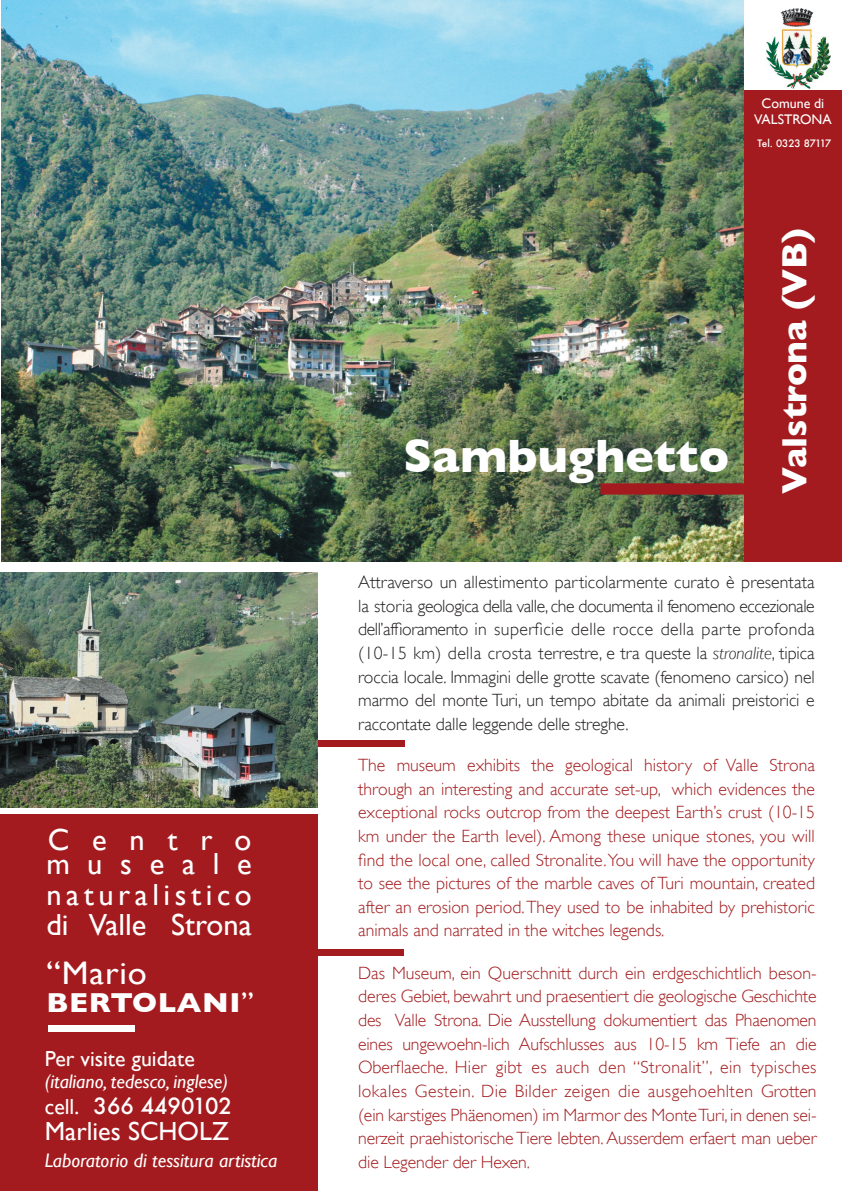
<style>
.page{position:relative;width:842px;height:1191px;background:#fff}
.page>*{position:absolute;margin:0;border:0;box-sizing:border-box;transform-origin:0 0}
.t1{font:700 47.7px "Gill Sans";color:#fff}
.t2{font:700 35.8px "Gill Sans";color:#fff}
.t3{font:32.6px "Gill Sans";letter-spacing:.025em;color:#fff;scale:1.05 1}
.t4{font:30.5px/30.5px "Gill Sans";letter-spacing:.15em;color:#fff;text-align:justify}
.t5{font:700 28px "Gill Sans";letter-spacing:.025em;color:#fff;scale:1.05 1}
.t6{font:26.2px "Gill Sans";color:#fff}
.t7{font:21.8px "Gill Sans";color:#fff}
.t8{font:500 21.8px "Futura";color:#fff}
.t9{font:italic 19.6px "Gill Sans";color:#fff}
.t10{font:300 17.7px/23.6px "Gill Sans";color:#a31b1e;text-align:justify}
.t11{font:300 17.7px/23.6px "Gill Sans";letter-spacing:-.005em;color:#231f20;text-align:justify}
.t12{font:13.9px/15.9px "Gill Sans";color:#fff;text-align:center}
.t13{font:500 10px "Futura";letter-spacing:-.035em;color:#fff}
.s1{font-weight:400}
.s2{font-family:"Gill Sans";font-weight:400}
.s3{font-style:italic}
</style>
<div class="page">
<img style="left:1px;top:1px;width:742px;height:560px">
<div style="left:744px;top:90px;width:98px;height:471px;background:#a31b1e"></div>
<div style="left:601px;top:484px;width:146px;height:9px;background:#a31b1e"></div>
<div style="left:600px;top:483px;width:148px;height:11px;border:2px solid #a31b1e"></div>
<img style="left:766px;top:8px;width:65px;height:81px">
<div style="left:0;top:814px;width:317px;height:377px;background:#a31b1e"></div>
<img style="left:1px;top:573px;width:317px;height:234px">
<div style="left:318px;top:740px;width:87px;height:7px;background:#a31b1e"></div>
<div style="left:318px;top:949px;width:86px;height:7px;background:#a31b1e"></div>
<div style="left:48px;top:1025px;width:86px;height:7px;background:#fff"></div>
<h3 class="t4" style="left:48px;top:824px;width:205px">Centro</h3>
<h3 class="t4" style="left:46px;top:848px;width:207px">museale naturalistico di Valle Strona</h3>
<h3 class="t3" style="left:46px;top:954px;width:97px">“Mario</h3>
<h3 class="t5" style="left:46px;top:986px;width:199px">BERTOLANI<span class="s1">”</span></h3>
<p class="t7" style="left:45px;top:1046px;width:152px">Per visite guidate</p>
<p class="t9" style="left:45px;top:1070px;width:185px">(italiano, tedesco, inglese)</p>
<p class="t8" style="left:45px;top:1091px;width:189px"><span class="s2">cell.</span> 366 4490102</p>
<h3 class="t6" style="left:45px;top:1116px;width:186px">Marlies SCHOLZ</h3>
<p class="t9" style="left:45px;top:1148px;width:234px">Laboratorio di tessitura artistica</p>
<p class="t12" style="left:754px;top:95px;width:79px">Comune di<br>VALSTRONA</p>
<p class="t13" style="left:757px;top:137px;width:75px">Tel. 0323 87117</p>
<h1 class="t1" style="left:403px;top:428px;width:328px">Sambughetto</h1>
<h2 class="t2" style="left:773px;top:494px;width:267px;rotate:-90deg">Valstrona (VB)</h2>
<p class="t11" style="left:358px;top:570px;width:458px">Attraverso un allestimento particolarmente curato è presentata la storia geologica della valle, che documenta il fenomeno eccezionale dell’affioramento in superficie delle rocce della parte profonda (10-15 km) della crosta terrestre, e tra queste la <span class="s3">stronalite</span>, tipica roccia locale. Immagini delle grotte scavate (fenomeno carsico) nel marmo del monte Turi, un tempo abitate da animali preistorici e raccontate dalle leggende delle streghe.</p>
<p class="t10" style="left:358px;top:753px;width:458px">The museum exhibits the geological history of Valle Strona through an interesting and accurate set-up, which evidences the exceptional rocks outcrop from the deepest Earth’s crust (10-15 km under the Earth level). Among these unique stones, you will find the local one, called Stronalite. You will have the opportunity to see the pictures of the marble caves of Turi mountain, created after an erosion period. They used to be inhabited by prehistoric animals and narrated in the witches legends.</p>
<p class="t10" style="left:358px;top:961px;width:460px">Das Museum, ein Querschnitt durch ein erdgeschichtlich beson&shy;deres Gebiet, bewahrt und praesentiert die geologische Geschichte des Valle Strona. Die Ausstellung dokumentiert das Phaenomen eines ungewoehn-lich Aufschlusses aus 10-15 km Tiefe an die Oberflaeche. Hier gibt es auch den “Stronalit”, ein typisches lokales Gestein. Die Bilder zeigen die ausgehoehlten Grotten (ein karstiges Phäenomen) im Marmor des Monte Turi, in denen sei&shy;nerzeit praehistorische Tiere lebten. Ausserdem erfaert man ueber die Legender der Hexen.</p>
</div>
